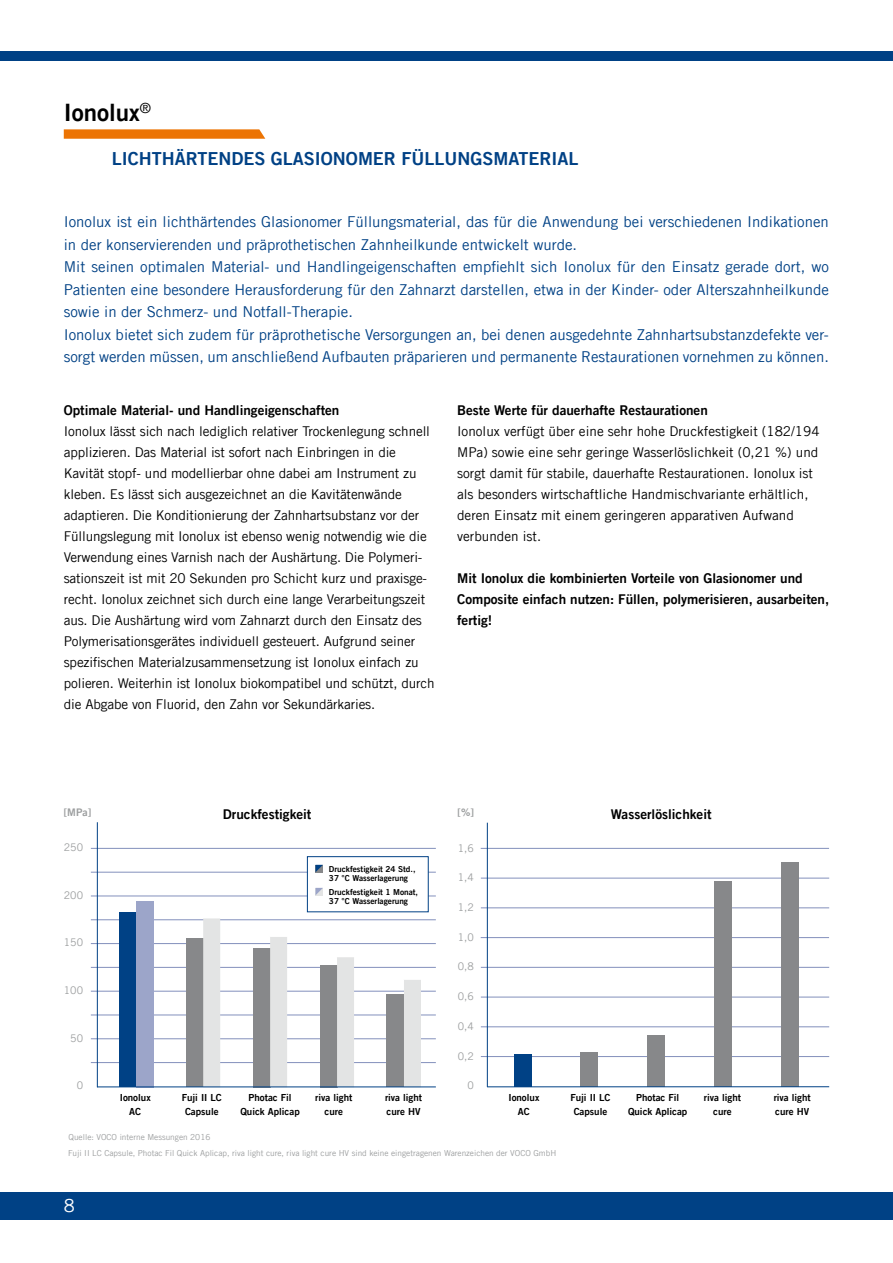
<style>
.page{position:relative;width:893px;height:1263px;background:#fff}
.page>*{position:absolute;margin:0;border:0;box-sizing:border-box;transform-origin:0 0}
.t1{font:24px "Trade Gothic LT Com Bd 2";color:#000}
.t2{font:18px "Trade Gothic LT Com Bd 2";color:#004185}
.t3{font:18px "Trade Gothic LT Com";color:#fff}
.t4{font:15px/22.5px "Trade Gothic LT Com";color:#004185}
.t5{font:13.5px/21px "Trade Gothic LT Com";letter-spacing:-.01em;color:#000}
.t6{font:13.5px/21px "Trade Gothic LT Com Bd 2";color:#000}
.t7{font:10.5px "Trade Gothic LT Com";color:#9c9e9f}
.t8{font:10.5px "Trade Gothic LT Com Bd 2";color:#9c9e9f}
.t9{font:9.75px/13.5px "Trade Gothic LT Com Bd 2";color:#000;text-align:center}
.t10{font:8.25px "Trade Gothic LT Com";color:#9c9e9f}
.t11{font:8.25px/9.9px "Trade Gothic LT Com Bd 2";color:#000}
</style>
<div class="page">
<div style="left:0;top:1192px;width:893px;height:28px;background:#004185"></div>
<div style="left:0;top:51px;width:893px;height:10px;background:#004185"></div>
<svg style="left:64px;top:129px;width:201px;height:10px;background:#ed7e17"></svg>
<hr style="left:91px;top:848px;width:345px;height:1px;background:#8390bc">
<hr style="left:91px;top:872px;width:345px;height:1px;background:#8390bc">
<hr style="left:91px;top:896px;width:345px;height:1px;background:#8390bc">
<hr style="left:91px;top:919px;width:345px;height:1px;background:#8390bc">
<hr style="left:91px;top:943px;width:345px;height:1px;background:#8390bc">
<hr style="left:91px;top:967px;width:345px;height:1px;background:#8390bc">
<hr style="left:91px;top:991px;width:345px;height:1px;background:#8390bc">
<hr style="left:91px;top:1015px;width:345px;height:1px;background:#8390bc">
<hr style="left:91px;top:1038px;width:345px;height:1px;background:#8390bc">
<hr style="left:91px;top:1062px;width:345px;height:1px;background:#8390bc">
<div style="left:186px;top:938px;width:17px;height:149px;background:#87888a"></div>
<div style="left:203px;top:918px;width:17px;height:168px;background:#e3e4e4"></div>
<div style="left:253px;top:948px;width:17px;height:139px;background:#87888a"></div>
<div style="left:270px;top:937px;width:17px;height:149px;background:#e3e4e4"></div>
<div style="left:320px;top:965px;width:17px;height:122px;background:#87888a"></div>
<div style="left:337px;top:957px;width:17px;height:129px;background:#e3e4e4"></div>
<div style="left:387px;top:994px;width:17px;height:93px;background:#87888a"></div>
<div style="left:404px;top:980px;width:17px;height:106px;background:#e3e4e4"></div>
<div style="left:119px;top:912px;width:17px;height:175px;background:#004185"></div>
<div style="left:136px;top:901px;width:17px;height:186px;background:#9ca5c9"></div>
<hr style="left:97px;top:1086px;width:339px;height:1px;background:#004185">
<hr style="left:97px;top:822px;width:1px;height:265px;background:#004185">
<div style="left:307px;top:856px;width:122px;height:56px;background:#fff;border:1px solid #004185"></div>
<svg style="left:315px;top:865px;width:8px;height:7px"></svg>
<svg style="left:315px;top:888px;width:8px;height:7px"></svg>
<hr style="left:481px;top:848px;width:348px;height:1px;background:#8390bc">
<hr style="left:481px;top:878px;width:348px;height:1px;background:#8390bc">
<hr style="left:481px;top:907px;width:348px;height:1px;background:#8390bc">
<hr style="left:481px;top:967px;width:348px;height:1px;background:#8390bc">
<hr style="left:481px;top:937px;width:348px;height:1px;background:#8390bc">
<hr style="left:481px;top:997px;width:348px;height:1px;background:#8390bc">
<hr style="left:481px;top:1026px;width:348px;height:1px;background:#8390bc">
<hr style="left:481px;top:1056px;width:348px;height:1px;background:#8390bc">
<hr style="left:487px;top:823px;width:1px;height:264px;background:#004185">
<div style="left:581px;top:1052px;width:17px;height:34px;background:#87888a"></div>
<div style="left:648px;top:1035px;width:17px;height:51px;background:#87888a"></div>
<div style="left:715px;top:881px;width:17px;height:205px;background:#87888a"></div>
<div style="left:782px;top:862px;width:17px;height:224px;background:#87888a"></div>
<div style="left:514px;top:1054px;width:17px;height:32px;background:#004185"></div>
<hr style="left:487px;top:1086px;width:342px;height:1px;background:#004185">
<h1 class="t1" style="left:64px;top:97px;width:89px">Ionolux<sup>®</sup></h1>
<h2 class="t2" style="left:112px;top:148px;width:468px">LICHTHÄRTENDES GLASIONOMER FÜLLUNGSMATERIAL</h2>
<p class="t4" style="left:64px;top:210px;width:767px">Ionolux ist ein lichthärtendes Glasionomer Füllungsmaterial, das für die Anwendung bei verschiedenen Indikationen in der konservierenden und präprothetischen Zahnheilkunde entwickelt wurde.<br>Mit seinen optimalen Material- und Handlingeigenschaften empfiehlt sich Ionolux für den Einsatz gerade dort, wo Patienten eine besondere Herausforderung für den Zahnarzt darstellen, etwa in der Kinder- oder Alterszahnheilkunde sowie in der Schmerz- und Notfall-Therapie.<br>Ionolux bietet sich zudem für präprothetische Versorgungen an, bei denen ausgedehnte Zahnhartsubstanzdefekte ver&shy;sorgt werden müssen, um anschließend Aufbauten präparieren und permanente Restaurationen vornehmen zu können.</p>
<p class="t6" style="left:64px;top:399px;width:277px">Optimale Material- und Handlingeigenschaften</p>
<p class="t5" style="left:64px;top:420px;width:372px">Ionolux lässt sich nach lediglich relativer Trockenlegung schnell applizieren. Das Material ist sofort nach Einbringen in die Kavität stopf- und modellierbar ohne dabei am Instrument zu kleben. Es lässt sich ausgezeichnet an die Kavitätenwände adaptieren. Die Konditionierung der Zahnhartsubstanz vor der Füllungslegung mit Ionolux ist ebenso wenig notwendig wie die Verwendung eines Varnish nach der Aushärtung. Die Polymeri&shy;sationszeit ist mit 20 Sekunden pro Schicht kurz und praxisge&shy;recht. Ionolux zeichnet sich durch eine lange Verarbeitungszeit aus. Die Aushärtung wird vom Zahnarzt durch den Einsatz des Polymerisationsgerätes individuell gesteuert. Aufgrund seiner spezifischen Materialzusammensetzung ist Ionolux einfach zu polieren. Weiterhin ist Ionolux biokompatibel und schützt, durch die Abgabe von Fluorid, den Zahn vor Sekundärkaries.</p>
<p class="t6" style="left:457px;top:399px;width:252px">Beste Werte für dauerhafte Restaurationen</p>
<p class="t5" style="left:457px;top:420px;width:364px">Ionolux verfügt über eine sehr hohe Druckfestigkeit (182/194<br>MPa) sowie eine sehr geringe Wasserlöslichkeit (0,21 %) und sorgt damit für stabile, dauerhafte Restaurationen. Ionolux ist als besonders wirtschaftliche Handmischvariante erhältlich, deren Einsatz mit einem geringeren apparativen Aufwand verbunden ist.</p>
<p class="t6" style="left:457px;top:567px;width:374px">Mit Ionolux die kombinierten Vorteile von Glasionomer und<br>Composite einfach nutzen: Füllen, polymerisieren, ausarbeiten, fertig!</p>
<p class="t8" style="left:64px;top:805px;width:29px">[MPa]</p>
<p class="t6" style="left:223px;top:803px;width:90px">Druckfestigkeit</p>
<p class="t7" style="left:64px;top:841px;width:21px">250</p>
<p class="t7" style="left:64px;top:889px;width:21px">200</p>
<p class="t7" style="left:64px;top:936px;width:21px">150</p>
<p class="t7" style="left:64px;top:984px;width:21px">100</p>
<p class="t7" style="left:70px;top:1031px;width:14px">50</p>
<p class="t7" style="left:77px;top:1079px;width:8px">0</p>
<p class="t11" style="left:329px;top:863px;width:88px">Druckfestigkeit 24 Std.,<br>37 °C Wasserlagerung</p>
<p class="t11" style="left:329px;top:886px;width:91px">Druckfestigkeit 1 Monat,<br>37 °C Wasserlagerung</p>
<p class="t9" style="left:120px;top:1091px;width:32px">Ionolux<br>AC</p>
<p class="t9" style="left:182px;top:1091px;width:42px">Fuji II LC<br>Capsule</p>
<p class="t9" style="left:240px;top:1091px;width:61px">Photac Fil<br>Quick Aplicap</p>
<p class="t9" style="left:315px;top:1091px;width:39px">riva light cure</p>
<p class="t9" style="left:385px;top:1091px;width:39px;text-align:left">riva light cure HV</p>
<p class="t10" style="left:69px;top:1132px;width:143px">Quelle: VOCO interne Messungen 2016</p>
<p class="t8" style="left:457px;top:805px;width:18px">[%]</p>
<p class="t6" style="left:611px;top:803px;width:102px">Wasserlöslichkeit</p>
<p class="t7" style="left:458px;top:841px;width:18px">1,6</p>
<p class="t7" style="left:458px;top:871px;width:18px">1,4</p>
<p class="t7" style="left:458px;top:901px;width:18px">1,2</p>
<p class="t7" style="left:458px;top:930px;width:18px">1,0</p>
<p class="t7" style="left:458px;top:960px;width:18px">0,8</p>
<p class="t7" style="left:458px;top:990px;width:18px">0,6</p>
<p class="t7" style="left:458px;top:1020px;width:18px">0,4</p>
<p class="t7" style="left:458px;top:1049px;width:18px">0,2</p>
<p class="t7" style="left:467px;top:1079px;width:8px">0</p>
<p class="t9" style="left:508px;top:1091px;width:32px">Ionolux<br>AC</p>
<p class="t9" style="left:570px;top:1091px;width:42px">Fuji II LC<br>Capsule</p>
<p class="t9" style="left:628px;top:1091px;width:61px">Photac Fil<br>Quick Aplicap</p>
<p class="t9" style="left:704px;top:1091px;width:39px">riva light cure</p>
<p class="t9" style="left:774px;top:1091px;width:39px;text-align:left">riva light cure HV</p>
<p class="t10" style="left:68px;top:1148px;width:490px">Fuji II LC Capsule, Photac Fil Quick Aplicap, riva light cure, riva light cure HV sind keine eingetragenen Warenzeichen der VOCO GmbH</p>
<h2 class="t3" style="left:64px;top:1195px;width:12px">8</h2>
</div>
